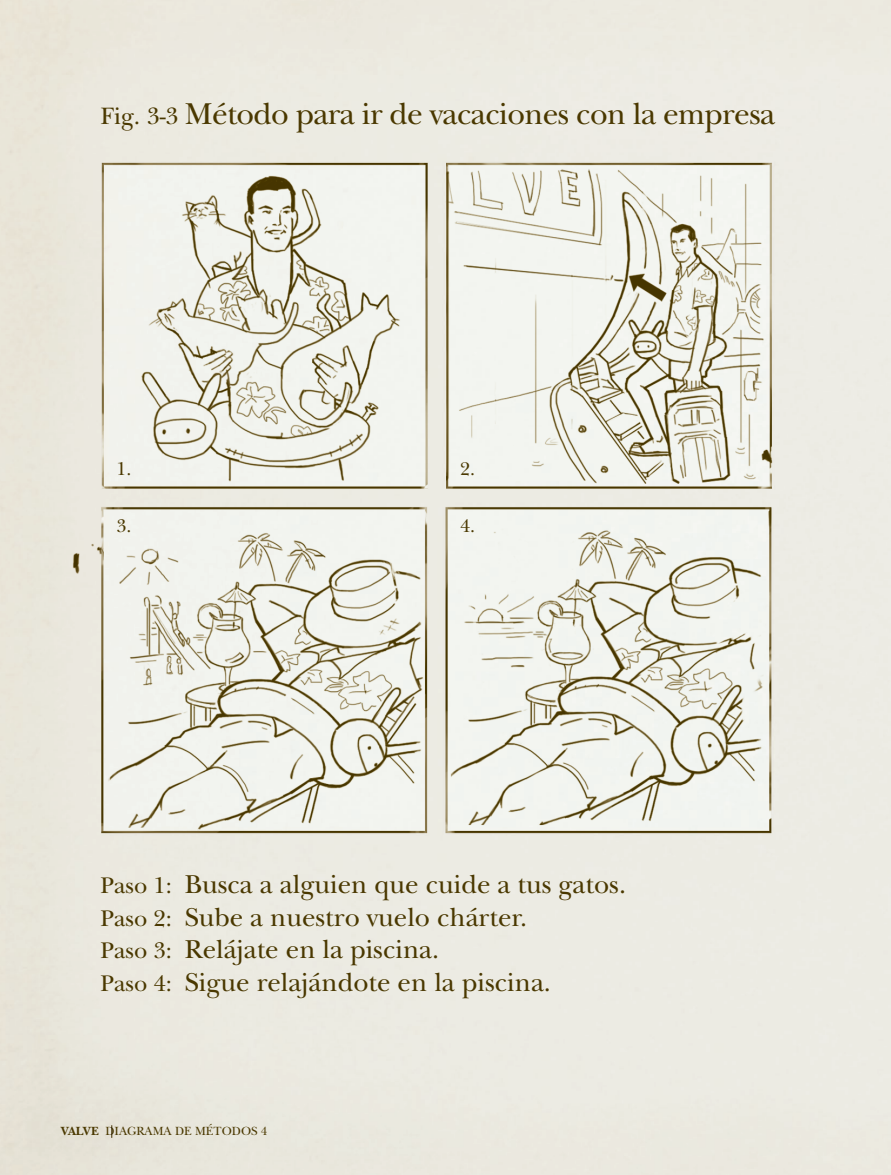
<style>
.page{position:relative;width:891px;height:1175px;background:#fff}
.page>*{position:absolute;margin:0;border:0;box-sizing:border-box;transform-origin:0 0}
.t1{font:31.5px "New Baskerville";letter-spacing:-.02em;color:#4a3800}
.t2{font:27px/32.4px "New Baskerville";color:#4a3800}
.t3{font:19.12px "New Baskerville";color:#4a3800}
.t4{font:12.38px "New Baskerville";color:#4a3800}
.s1{font-size:24.75px}
.s2{font-size:23.62px}
.s3{font-weight:700}
</style>
<div class="page">
<img style="left:0;top:0;width:891px;height:1174px">
<svg style="left:111px;top:1125px;width:1px;height:12px"></svg>
<p class="t1" style="left:101px;top:96px;width:676px"><span class="s1">Fig. 3-3</span> Método para ir de vacaciones con la empresa</p>
<p class="t3" style="left:117px;top:457px;width:16px">1.</p>
<p class="t3" style="left:117px;top:514px;width:16px">3.</p>
<p class="t3" style="left:460px;top:457px;width:16px">2.</p>
<p class="t3" style="left:460px;top:514px;width:16px">4.</p>
<p class="t2" style="left:100px;top:868px;width:527px"><span class="s2">Paso 1:</span> Busca a alguien que cuide a tus gatos.<br><span class="s2">Paso 2:</span> Sube a nuestro vuelo chárter.<br><span class="s2">Paso 3:</span> Relájate en la piscina.<br><span class="s2">Paso 4:</span> Sigue relajándote en la piscina.</p>
<p class="t4" style="left:61px;top:1124px;width:208px"><span class="s3">VALVE</span> DIAGRAMA DE MÉTODOS 4</p>
</div>
